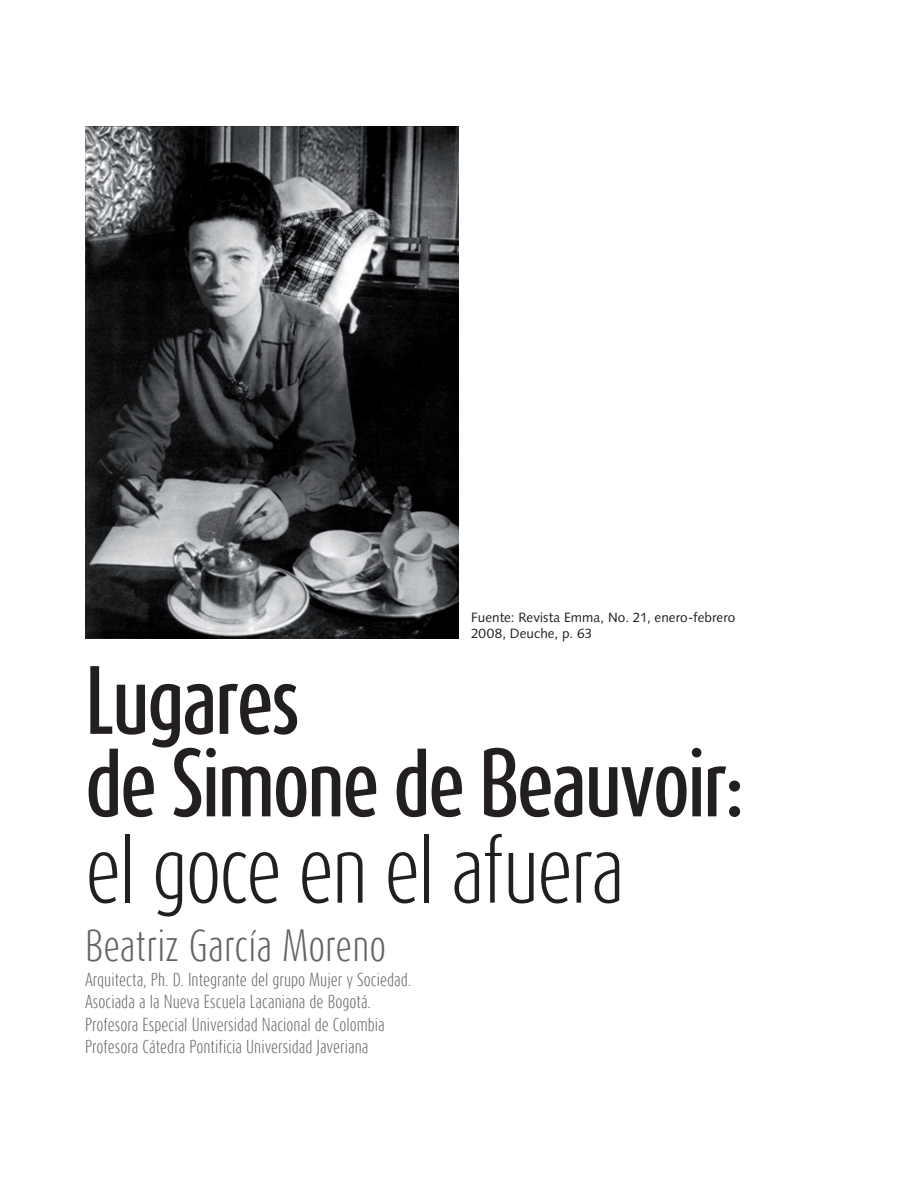
<style>
.page{position:relative;width:918px;height:1188px;background:#fff}
.page>*{position:absolute;margin:0;border:0;box-sizing:border-box;transform-origin:0 0}
._2_titulo{font:300 81.6px "Dax Compact";letter-spacing:-.035em;color:#231f20}
._1_titulo{font:500 80.55px/82.5px "Dax Compact";letter-spacing:-.035em;color:#231f20}
.titu_autor_y_cita{font:300 37.5px "Dax Compact";color:#636366}
.act_autor{font:300 15.6px/22.5px "Dax Compact";color:#636366}
.pie_de_foto{font:13.5px/16.2px "Syntax LT Std";letter-spacing:.005em;color:#231f20}
</style>
<div class="page">
<img style="left:85px;top:127px;width:374px;height:511px">
<p class="pie_de_foto" style="left:471px;top:609px;width:266px">Fuente: Revista Emma, No. 21, enero-febrero<br>2008, Deuche, p. 63</p>
<p class="_1_titulo" style="left:85px;top:658px;width:661px">Lugares<br>de Simone de Beauvoir:</p>
<p class="_2_titulo" style="left:85px;top:816px;width:542px">el goce en el afuera</p>
<p class="titu_autor_y_cita" style="left:85px;top:922px;width:303px">Beatriz García Moreno</p>
<p class="act_autor" style="left:85px;top:968px;width:328px">Arquitecta, Ph. D. Integrante del grupo Mujer y Sociedad.<br>Asociada a la Nueva Escuela Lacaniana de Bogotá.</p>
<p class="act_autor" style="left:85px;top:1013px;width:301px">Profesora Especial Universidad Nacional de Colombia</p>
<p class="act_autor" style="left:85px;top:1035px;width:285px">Profesora Cátedra Pontificia Universidad Javeriana</p>
</div>
